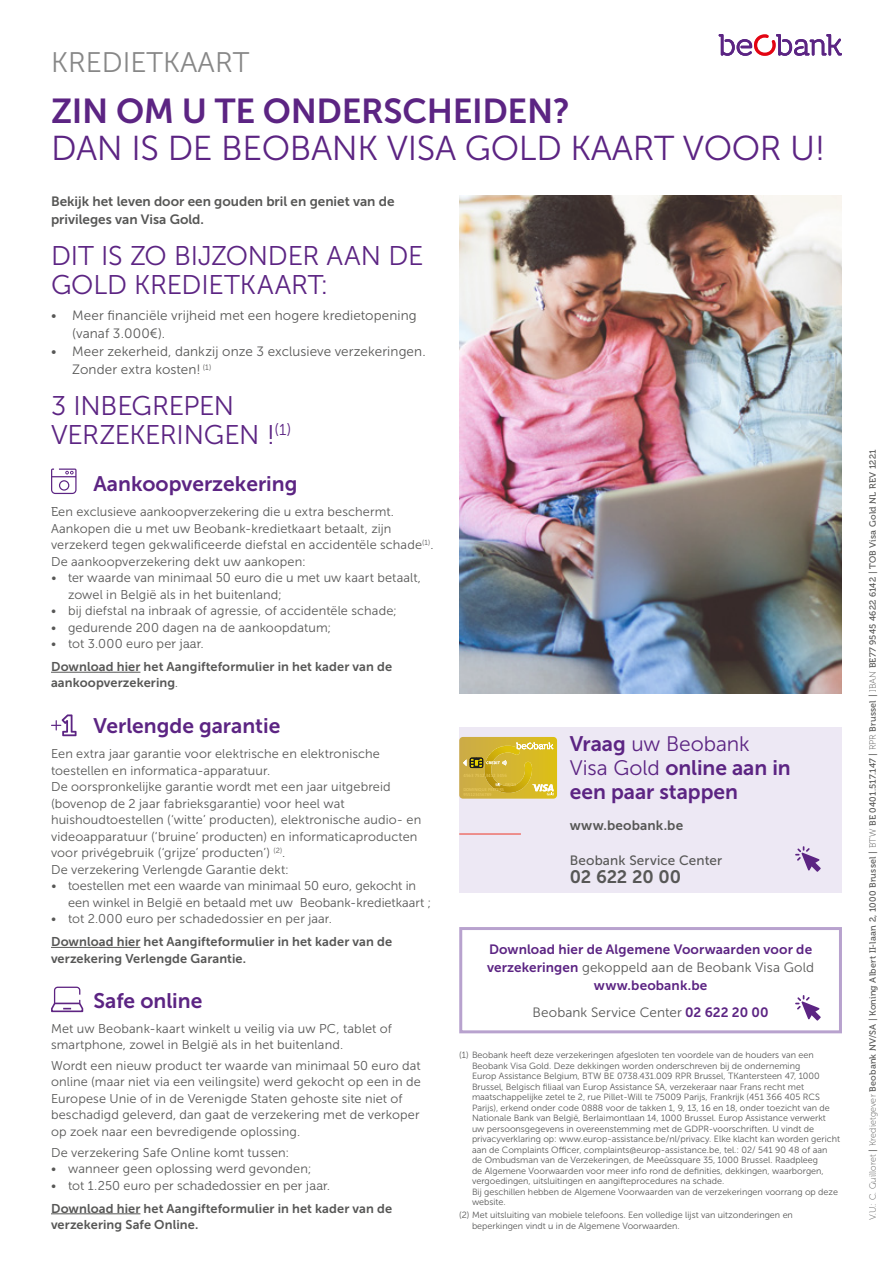
<style>
.page{position:relative;width:893px;height:1263px;background:#fff}
.page>*{position:absolute;margin:0;border:0;box-sizing:border-box;transform-origin:0 0}
.t1{font:34.5px/37.5px "Museo Sans 300";letter-spacing:-.01em;color:#5c2483}
.t2{font:28.2px "Museo Sans 300";color:#878787}
.Style_de_paragraphe{font:27px/28.5px "Museo Sans 300";letter-spacing:-.01em;color:#5c2483}
.Style_de_paragraphe-2{font:21px/24px "Museo Sans 700";color:#5c2483}
.Normal_e{font:18px "Museo Sans 700";letter-spacing:-.01em;color:#575756}
.Style_de_paragraphe-3{font:13.5px/18px "Museo Sans 300";letter-spacing:.01em;color:#575756}
.Style_de_paragraphe-4{font:13.5px/18px "Museo Sans 700";letter-spacing:.01em;color:#5c2483}
.Style_de_paragraphe-5{font:13.5px/18px "Museo Sans 700";color:#575756}
.Normal_e-2{font:13.5px "Museo Sans 500";letter-spacing:.01em;color:#575756}
.Normal_e-3{font:13.5px "Museo Sans 700";letter-spacing:.015em;color:#575756}
.Tekst{font:12.75px/16.5px "Museo Sans 300";letter-spacing:.01em;color:#575756}
.Tekst_I_21_SA_2{font:12.75px/16.5px "Museo Sans 300";letter-spacing:.01em;color:#575756}
.Tekst_I_21___bullet{font:12.75px/16.5px "Museo Sans 700";letter-spacing:.01em;color:#575756}
.t3{font:12.75px "Museo 300";letter-spacing:.01em;color:#575756}
.Voetnoot_FR{font:9px/10.5px "Museo Sans 300";color:#575756}
.t4{font:9px "Museo 500";letter-spacing:.02em;color:#575756}
.t5{font:4.65px "Calibri";color:#eccd65}
.s1{font-family:"Museo Sans 700"}
.s2{font-family:"Museo 300"}
.s3{font-family:"Museo Sans 300"}
.s4{font-family:"Museo Sans 300";color:#575756}
.s5{font-family:"Museo Sans 700";color:#5c2483}
.s6{font-family:"Museo 100"}
</style>
<div class="page">
<svg style="left:719px;top:34px;width:123px;height:22px"></svg>
<div style="left:459px;top:927px;width:383px;height:106px;border:3px solid #b8a2ce"></div>
<svg style="left:795px;top:995px;width:26px;height:25px"></svg>
<img style="left:459px;top:196px;width:383px;height:497px">
<hr style="left:51px;top:672px;width:89px;height:1px;background:#575756">
<hr style="left:51px;top:947px;width:89px;height:1px;background:#575756">
<hr style="left:51px;top:1213px;width:89px;height:1px;background:#575756">
<svg style="left:51px;top:468px;width:26px;height:26px"></svg>
<svg style="left:51px;top:714px;width:26px;height:22px"></svg>
<svg style="left:51px;top:987px;width:33px;height:26px"></svg>
<div style="left:459px;top:727px;width:383px;height:166px;background:#ede8f4"></div>
<hr style="left:459px;top:833px;width:62px;height:2px;background:#ee726c">
<svg style="left:795px;top:846px;width:26px;height:26px"></svg>
<svg style="left:459px;top:737px;width:98px;height:62px;background:#d2b638"></svg>
<p class="t2" style="left:51px;top:47px;width:200px">KREDIETKAART</p>
<p class="t1" style="left:51px;top:92px;width:776px"><span class="s1">ZIN OM U TE ONDERSCHEIDEN?<br></span>DAN IS DE BEOBANK VISA GOLD KAART VOOR U!</p>
<p class="Style_de_paragraphe-5" style="left:51px;top:192px;width:345px">Bekijk het leven door een gouden bril en geniet van de privileges van Visa Gold.</p>
<p class="Style_de_paragraphe" style="left:51px;top:242px;width:374px">DIT IS ZO BIJZONDER AAN DE<br>GOLD KREDIETKAART:</p>
<p class="Style_de_paragraphe-3" style="left:72px;top:306px;width:346px;text-indent:-21px">• Meer financiële vrijheid met een hogere kredietopening (vanaf 3.000€).</p>
<p class="Style_de_paragraphe-3" style="left:72px;top:342px;width:355px;text-indent:-21px">• Meer zekerheid, dankzij onze 3 exclusieve verzekeringen.<br>Zonder extra kosten! <sup>(1)</sup></p>
<p class="Style_de_paragraphe" style="left:51px;top:392px;width:242px">3 INBEGREPEN<br>VERZEKERINGEN !<sup>(1)</sup></p>
<p class="Style_de_paragraphe-2" style="left:94px;top:472px;width:205px">Aankoopverzekering</p>
<p class="Tekst" style="left:51px;top:503px;width:384px"><span class="s2">E</span>en exclusieve aankoopverzekering die u extra beschermt.<br>Aankopen die u met uw Beobank-kredietkaart betaalt, zijn verzekerd tegen gekwalificeerde diefstal en accidentële schade<sup>(1)</sup>.</p>
<p class="Tekst" style="left:51px;top:553px;width:256px">De aankoopverzekering dekt uw aankopen:</p>
<p class="Tekst" style="left:68px;top:569px;width:354px;text-indent:-17px"><span class="s2">• ter w</span>aarde van minimaal 50 euro die u met uw kaart betaalt, zowel in België als in het buitenland;</p>
<p class="Tekst" style="left:51px;top:602px;width:347px">• bij diefstal na inbraak of agressie, of accidentële schade;</p>
<p class="Tekst" style="left:51px;top:619px;width:282px">• gedurende 200 dagen na de aankoopdatum;</p>
<p class="Tekst" style="left:51px;top:635px;width:154px">• tot 3.000 eur<span class="s2">o per jaar.</span></p>
<p class="Tekst_I_21___bullet" style="left:51px;top:658px;width:343px">Download hier het Aangifteformulier in het kader van de aankoopverzekering<span class="s2">.</span></p>
<p class="Style_de_paragraphe-2" style="left:94px;top:714px;width:188px">Verlengde garantie</p>
<p class="Tekst" style="left:51px;top:746px;width:330px">Een extra jaar garantie voor elektrische en elektronische toestellen en informatica-apparatuur.</p>
<p class="Tekst" style="left:51px;top:779px;width:372px">De oorspronkelijke garantie wordt met een jaar uitgebreid (bovenop de 2 jaar fabrieksgarantie) voor heel wat huishoudtoestellen (‘witte’ producten), elektronische audio- en videoapparatuur (‘bruine’ producten) en informaticaproducten voor privégebruik (‘grijze’ producten’) <sup>(2)</sup>.</p>
<p class="Tekst" style="left:51px;top:861px;width:239px">De verzekering Verlengde Garantie dekt:</p>
<p class="Tekst" style="left:68px;top:878px;width:365px;text-indent:-17px"><span class="s2">• t</span>oestellen met een waarde van minimaal 50 euro, gekocht in een winkel in België en betaald met uw Beobank-kredietkaart ;</p>
<p class="Tekst" style="left:51px;top:911px;width:282px">• tot 2.000 euro per schadedossier en per jaar.</p>
<p class="Tekst_I_21___bullet" style="left:51px;top:933px;width:343px">Download hier het Aangifteformulier in het kader van de verzekering Verlengde Garantie.</p>
<p class="Style_de_paragraphe-2" style="left:94px;top:988px;width:110px">Safe online</p>
<p class="Tekst_I_21_SA_2" style="left:51px;top:1020px;width:342px">Met uw Beobank-kaart winkelt u veilig via uw PC, tablet of smartphone, zowel in België als in het buitenland.</p>
<p class="Tekst_I_21_SA_2" style="left:51px;top:1057px;width:371px">Wordt een nieuw product ter waarde van minimaal 50 euro dat online (maar niet via een veilingsite) werd gekocht op een in de Europese Unie of in de Verenigde Staten gehoste site niet of beschadigd geleverd, dan gaat de verzekering met de verkoper op zoek naar een bevredigende oplossing.</p>
<p class="Tekst_I_21_SA_2" style="left:51px;top:1144px;width:240px">De verzekering Safe Online komt tussen:</p>
<p class="Tekst" style="left:51px;top:1160px;width:262px">• wanneer geen oplossing werd gevonden;</p>
<p class="t3" style="left:51px;top:1178px;width:280px"><span class="s3">• tot 1.250 euro per sch</span>adedossier en per jaar.</p>
<p class="Tekst_I_21___bullet" style="left:51px;top:1200px;width:343px">Download hier het Aangifteformulier in het kader van de verzekering Safe Online.</p>
<p class="t5" style="left:505px;top:781px;width:13px">08/24</p>
<p class="Style_de_paragraphe-2" style="left:570px;top:732px;width:222px">Vraag <span class="s3">uw Beobank<br>Visa Gold</span> online aan in een paar stappen</p>
<p class="Normal_e-3" style="left:570px;top:818px;width:115px">www.beobank.be</p>
<p class="Normal_e-2" style="left:570px;top:853px;width:154px">Beobank Service Center</p>
<p class="Normal_e" style="left:570px;top:867px;width:113px">02 622 20 00</p>
<p class="Style_de_paragraphe-4" style="left:487px;top:940px;width:328px">Download hier de Algemene Voorwaarden voor de verzekeringen <span class="s4">gekoppeld aan de Beobank Visa Gold</span></p>
<p class="Style_de_paragraphe-4" style="left:594px;top:976px;width:115px">www.beobank.be</p>
<p class="Style_de_paragraphe-3" style="left:533px;top:1003px;width:238px">Beobank Service Center <span class="s5">02 622 20 00</span></p>
<p class="Voetnoot_FR" style="left:472px;top:1050px;width:370px;text-indent:-13px">(1) Beobank heeft deze verzekeringen afgesloten ten voordele van de houders van een Beobank Visa Gold. Deze dekkingen worden onderschreven bij de onderneming<br>Europ Assistance Belgium, BTW BE 0738.431.009 RPR Brussel, TKantersteen 47, 1000<br>Brussel, Belgisch filiaal van Europ Assistance SA, verzekeraar naar Frans recht met maatschappelijke zetel te 2, rue Pillet-Will te 75009 Parijs, Frankrijk (451 366 405 RCS Parijs), erkend onder code 0888 voor de takken 1, 9, 13, 16 en 18, onder toezicht van de Nationale Bank van België, Berlaimontlaan 14, 1000 Brussel. Europ Assistance verwerkt uw persoonsgegevens in overeenstemming met de GDPR-voorschriften. U vindt de privacyverklaring op: www.europ-assistance.be/nl/privacy. Elke klacht kan worden gericht aan de Complaints Officer, complaints@europ-assistance.be, tel.: 02/ 541 90 48 of aan<br>de Ombudsman van de Verzekeringen, de Meeûssquare 35, 1000 Brussel. Raadpleeg<br>de Algemene Voorwaarden voor meer info rond de definities, dekkingen, waarborgen, vergoedingen, uitsluitingen en aangifteprocedures na schade.<br>Bij geschillen hebben de Algemene Voorwaarden van de verzekeringen voorrang op deze website.</p>
<p class="Voetnoot_FR" style="left:472px;top:1210px;width:322px;text-indent:-13px">(2) Met uitsluiting van mobiele telefoons. Een volledige lijst van uitzonderingen en beperkingen vindt u in de Algemene Voorwaarden.</p>
<p class="t4" style="left:868px;top:1220px;width:772px;rotate:-90deg"><span class="s6">V.U.: C. Guilloret</span> | <span class="s6">Kredietgever</span> Beobank NV/SA | Koning Albert II-laan 2, 1000 Brussel | <span class="s6">BTW</span> BE 0401.517.147 | <span class="s6">RPR</span> Brussel | <span class="s6">IBAN</span> BE77 9545 4622 6142 | TOB Visa Gold NL REV 1221</p>
</div>
